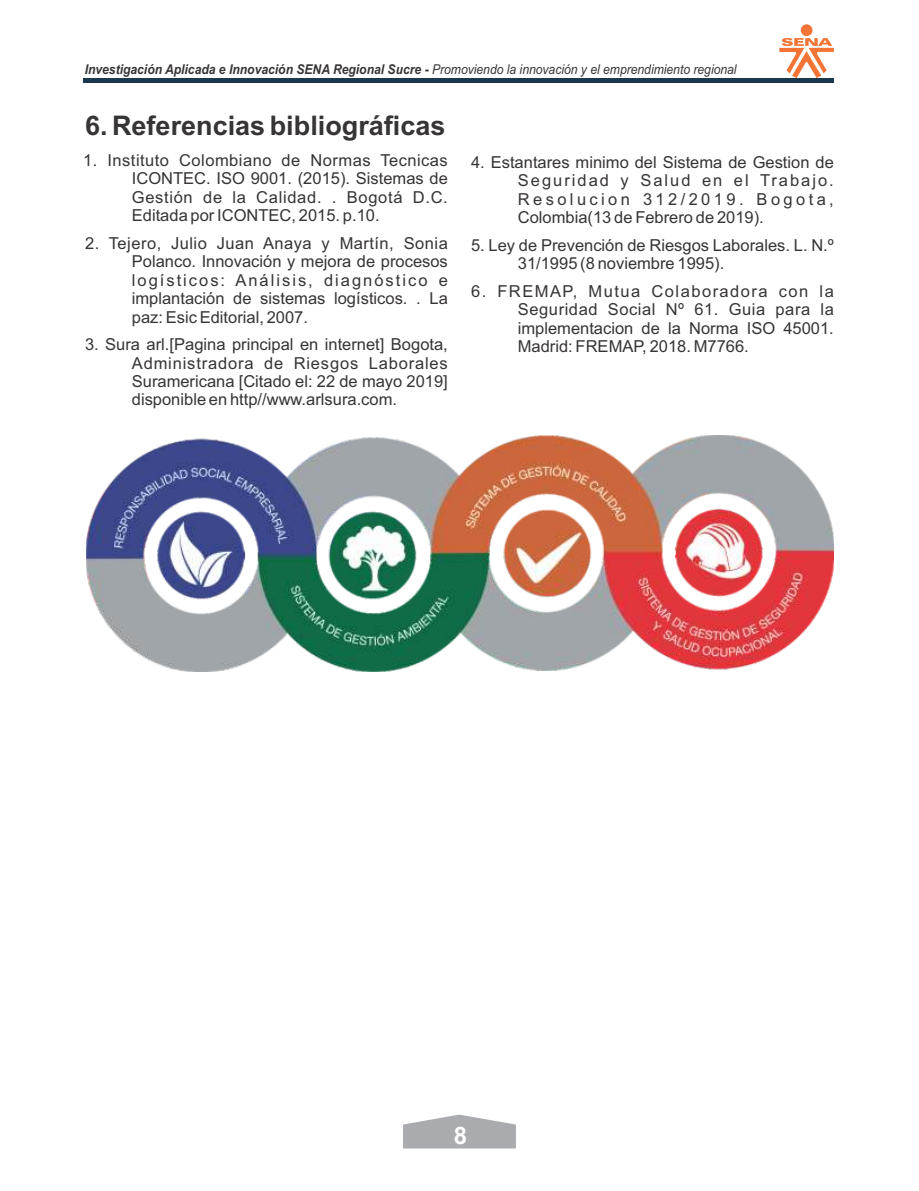
<style>
.page{position:relative;width:919px;height:1191px;background:#fff}
.page>*{position:absolute;margin:0;border:0;box-sizing:border-box;transform-origin:0 0}
.t1{font:700 27px "Arial";color:#373435}
.t2{font:700 24px "Arial";color:#fefefe}
.t3{font:16.5px/18.5px "Arial";color:#373435;text-align:justify}
.t4{font:italic 700 13.5px "Arial";color:#373435;scale:.9 1}
.s1{font-weight:400}
</style>
<div class="page">
<img style="left:87px;top:435px;width:746px;height:236px">
<div style="left:800px;top:24px;width:12px;height:12px;background:#f37435;border-radius:50%"></div>
<svg style="left:779px;top:38px;width:54px;height:40px"></svg>
<svg style="left:403px;top:1114px;width:113px;height:34px"></svg>
<hr style="left:84px;top:79px;width:749px;height:4px;background:#1a394d">
<p class="t4" style="left:85px;top:64px;width:725px">Investigación Aplicada e Innovación SENA Regional Sucre - <span class="s1">Promoviendo la innovación y el emprendimiento regional</span></p>
<h1 class="t1" style="left:85px;top:115px;width:362px">6. Referencias bibliográficas</h1>
<p class="t3" style="left:132px;top:152px;width:317px;text-indent:-49px">1. Instituto Colombiano de Normas Tecnicas ICONTEC. ISO 9001. (2015). Sistemas de Gestión de la Calidad. . Bogotá D.C.<br>Editada por ICONTEC, 2015. p.10.</p>
<p class="t3" style="left:132px;top:235px;width:317px;text-indent:-47px">2. Tejero, Julio Juan Anaya y Martín, Sonia Polanco. Innovación y mejora de procesos logísticos: Análisis, diagnóstico e implantación de sistemas logísticos. . La paz: Esic Editorial, 2007.</p>
<p class="t3" style="left:132px;top:337px;width:317px;text-indent:-47px">3. Sura arl.[Pagina principal en internet] Bogota, Administradora de Riesgos Laborales Suramericana [Citado el: 22 de mayo 2019] disponible en http//www.arlsura.com.</p>
<p class="t3" style="left:518px;top:154px;width:317px;text-indent:-47px">4. Estantares minimo del Sistema de Gestion de Seguridad y Salud en el Trabajo.<br>Resolucion 312/2019. Bogota, Colombia(13 de Febrero de 2019).</p>
<p class="t3" style="left:518px;top:237px;width:317px;text-indent:-47px">5. Ley de Prevención de Riesgos Laborales. L. N.º<br>31/1995 (8 noviembre 1995).</p>
<p class="t3" style="left:518px;top:283px;width:317px;text-indent:-47px">6. FREMAP, Mutua Colaboradora con la Seguridad Social Nº 61. Guia para la implementacion de la Norma ISO 45001.<br>Madrid: FREMAP, 2018. M7766.</p>
<h2 class="t2" style="left:454px;top:1126px;width:15px">8</h2>
</div>
